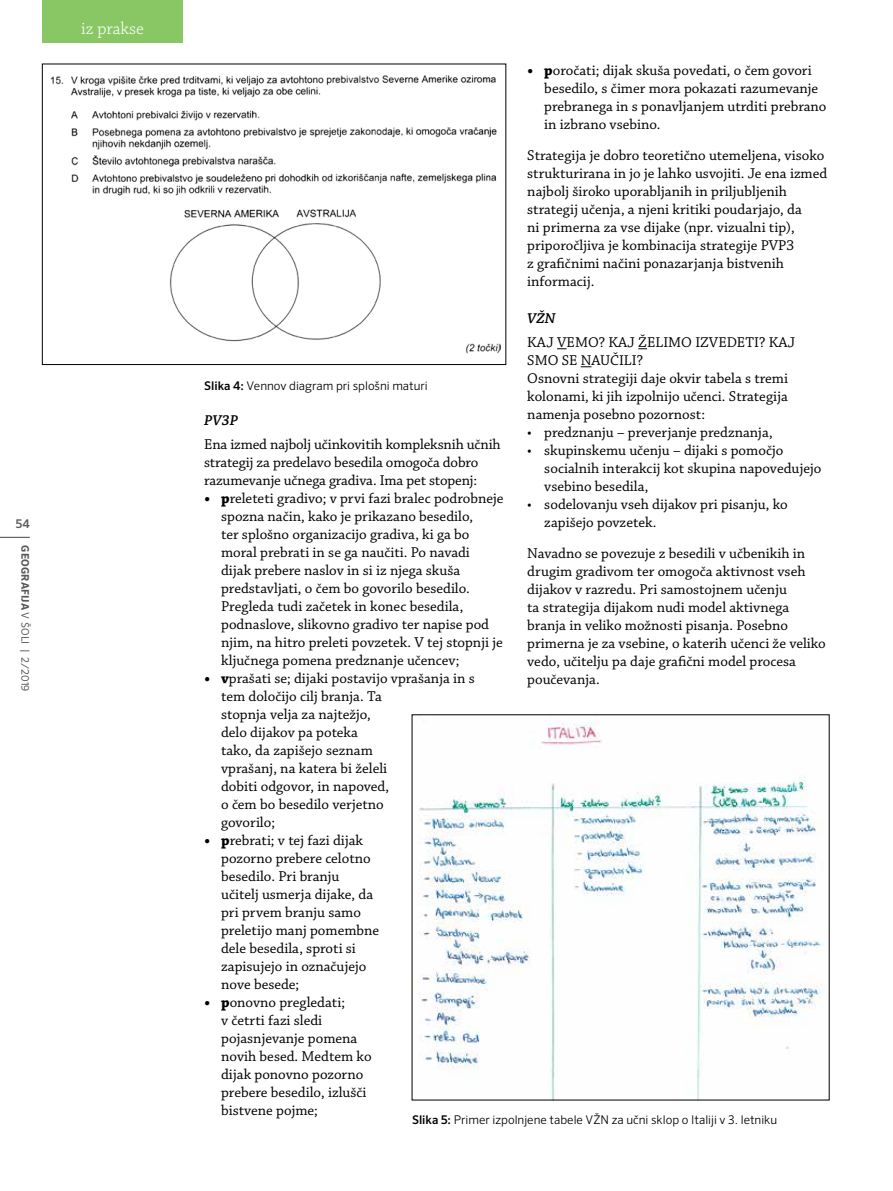
<style>
.page{position:relative;width:893px;height:1191px;background:#fff}
.page>*{position:absolute;margin:0;border:0;box-sizing:border-box;transform-origin:0 0}
.t1{font:300 18px "Chaparral Pro";color:#fff}
.t2{font:15px/18px "Chaparral Pro";color:#000}
.t3{font:italic 600 15px "Chaparral Pro";color:#000}
.t4{font:300 12px "Sero Pro";color:#000}
.t5{font:500 12px "Sero Pro";color:#58595b}
.t6{font:10.5px "Sero Pro";letter-spacing:.005em;color:#58595b}
.s1{font-weight:700}
.s2{font-weight:500}
</style>
<div class="page">
<img style="left:50px;top:75px;width:450px;height:279px">
<div style="left:42px;top:64px;width:464px;height:301px;border:1px solid #000"></div>
<img style="left:419px;top:722px;width:406px;height:376px">
<hr style="left:0;top:537px;width:30px;height:1px;background:#58595b">
<div style="left:43px;top:0;width:140px;height:43px;background:#89c765"></div>
<p class="t1" style="left:81px;top:18px;width:64px">iz prakse</p>
<p class="t5" style="left:16px;top:516px;width:15px">54</p>
<p class="t6" style="left:32px;top:545px;width:148px;rotate:90deg"><span class="s1">Geografija</span> v šoli | 2/2019</p>
<p class="t2" style="left:544px;top:62px;width:284px;text-indent:-17px"><span class="s1">• p</span>oročati; dijak skuša povedati, o čem govori besedilo, s čimer mora pokazati razumevanje prebranega in s ponavljanjem utrditi prebrano in izbrano vsebino.</p>
<p class="t2" style="left:527px;top:146px;width:302px">Strategija je dobro teoretično utemeljena, visoko strukturirana in jo je lahko usvojiti. Je ena izmed najbolj široko uporabljanih in priljubljenih strategij učenja, a njeni kritiki poudarjajo, da<br>ni primerna za vse dijake (npr. vizualni tip), priporočljiva je kombinacija strategije PVP3<br>z grafičnimi načini ponazarjanja bistvenih informacij.</p>
<p class="t3" style="left:527px;top:310px;width:30px">VŽN</p>
<p class="t2" style="left:527px;top:334px;width:270px">KAJ VEMO? KAJ ŽELIMO IZVEDETI? KAJ SMO SE NAUČILI?<br>Osnovni strategiji daje okvir tabela s tremi kolonami, ki jih izpolnijo učenci. Strategija namenja posebno pozornost:</p>
<p class="t2" style="left:527px;top:424px;width:247px">• predznanju – preverjanje predznanja,</p>
<p class="t2" style="left:544px;top:442px;width:279px;text-indent:-17px">• skupinskemu učenju – dijaki s pomočjo socialnih interakcij kot skupina napovedujejo vsebino besedila,</p>
<p class="t2" style="left:544px;top:496px;width:245px;text-indent:-17px">• sodelovanju vseh dijakov pri pisanju, ko zapišejo povzetek.</p>
<p class="t2" style="left:527px;top:545px;width:300px">Navadno se povezuje z besedili v učbenikih in drugim gradivom ter omogoča aktivnost vseh dijakov v razredu. Pri samostojnem učenju<br>ta strategija dijakom nudi model aktivnega branja in veliko možnosti pisanja. Posebno primerna je za vsebine, o katerih učenci že veliko vedo, učitelju pa daje grafični model procesa poučevanja.</p>
<p class="t4" style="left:204px;top:378px;width:225px"><span class="s2">Slika 4:</span> Vennov diagram pri splošni maturi</p>
<p class="t3" style="left:204px;top:411px;width:36px">PV3P</p>
<p class="t2" style="left:204px;top:436px;width:298px">Ena izmed najbolj učinkovitih kompleksnih učnih strategij za predelavo besedila omogoča dobro razumevanje učnega gradiva. Ima pet stopenj:</p>
<p class="t2" style="left:221px;top:490px;width:284px;text-indent:-17px"><span class="s1">• p</span>releteti gradivo; v prvi fazi bralec podrobneje spozna način, kako je prikazano besedilo,<br>ter splošno organizacijo gradiva, ki ga bo moral prebrati in se ga naučiti. Po navadi dijak prebere naslov in si iz njega skuša predstavljati, o čem bo govorilo besedilo.<br>Pregleda tudi začetek in konec besedila, podnaslove, slikovno gradivo ter napise pod njim, na hitro preleti povzetek. V tej stopnji je ključnega pomena predznanje učencev;</p>
<p class="t2" style="left:221px;top:670px;width:255px;text-indent:-17px"><span class="s1">• v</span>prašati se; dijaki postavijo vprašanja in s tem določijo cilj branja. Ta<br>stopnja velja za najtežjo,<br>delo dijakov pa poteka<br>tako, da zapišejo seznam<br>vprašanj, na katera bi želeli<br>dobiti odgovor, in napoved,<br>o čem bo besedilo verjetno<br>govorilo;</p>
<p class="t2" style="left:221px;top:832px;width:160px;text-indent:-17px"><span class="s1">• p</span>rebrati; v tej fazi dijak pozorno prebere celotno besedilo. Pri branju učitelj usmerja dijake, da pri prvem branju samo preletijo manj pomembne dele besedila, sproti si zapisujejo in označujejo nove besede;</p>
<p class="t2" style="left:221px;top:994px;width:152px;text-indent:-17px"><span class="s1">• p</span>onovno pregledati;<br>v četrti fazi sledi pojasnjevanje pomena novih besed. Medtem ko dijak ponovno pozorno prebere besedilo, izlušči bistvene pojme;</p>
<p class="t4" style="left:412px;top:1113px;width:367px"><span class="s2">Slika 5:</span> Primer izpolnjene tabele VŽN za učni sklop o Italiji v 3. letniku</p>
</div>
